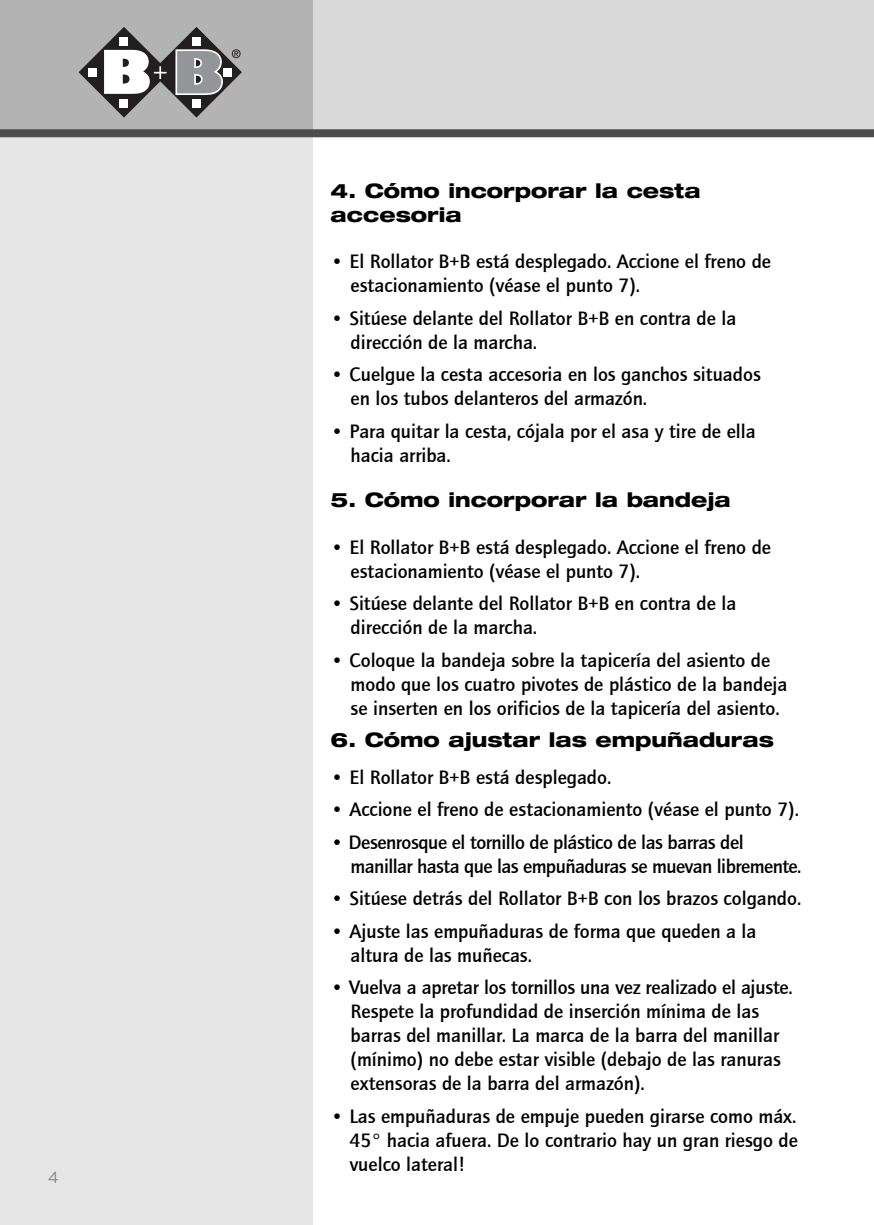
<style>
.page{position:relative;width:874px;height:1225px;background:#fff}
.page>*{position:absolute;margin:0;border:0;box-sizing:border-box;transform-origin:0 0}
.t1{font:500 20px/24px "Quay Sans";color:#000}
.t2{font:500 20px/24px "Quay Sans";letter-spacing:-.025em;color:#000}
.t3{font:800 expanded 20px/24px "Helvetica Neue";color:#000}
.t4{font:300 16px "Helve Neu Lig Ext";color:#808080}
</style>
<div class="page">
<div style="left:0;top:133px;width:312px;height:1092px;background:#e6e6e6"></div>
<div style="left:312px;top:0;width:561px;height:133px;background:#d9d9d9"></div>
<div style="left:0;top:0;width:312px;height:133px;background:#b3b3b3"></div>
<div style="left:0;top:129px;width:873px;height:8px;background:#4d4d4d"></div>
<svg style="left:79px;top:27px;width:163px;height:91px"></svg>
<p class="t4" style="left:48px;top:1171px;width:12px">4</p>
<p class="t3" style="left:330px;top:180px;width:371px">4. Cómo incorporar la cesta accesoria</p>
<p class="t1" style="left:350px;top:251px;width:422px;text-indent:-20px">• El Rollator B+B está desplegado. Accione el freno de estacionamiento (véase el punto 7).</p>
<p class="t1" style="left:350px;top:308px;width:387px;text-indent:-20px">• Sitúese delante del Rollator B+B en contra de la dirección de la marcha.</p>
<p class="t1" style="left:350px;top:364px;width:411px;text-indent:-20px">• Cuelgue la cesta accesoria en los ganchos situados en los tubos delanteros del armazón.</p>
<p class="t1" style="left:350px;top:421px;width:406px;text-indent:-20px">• Para quitar la cesta, cójala por el asa y tire de ella hacia arriba.</p>
<p class="t3" style="left:330px;top:489px;width:401px">5. Cómo incorporar la bandeja</p>
<p class="t1" style="left:350px;top:536px;width:422px;text-indent:-20px">• El Rollator B+B está desplegado. Accione el freno de estacionamiento (véase el punto 7).</p>
<p class="t1" style="left:350px;top:593px;width:387px;text-indent:-20px">• Sitúese delante del Rollator B+B en contra de la dirección de la marcha.</p>
<p class="t1" style="left:350px;top:649px;width:438px;text-indent:-20px">• Coloque la bandeja sobre la tapicería del asiento de modo que los cuatro pivotes de plástico de la bandeja se inserten en los orificios de la tapicería del asiento.</p>
<p class="t3" style="left:330px;top:729px;width:444px">6. Cómo ajustar las empuñaduras</p>
<p class="t1" style="left:330px;top:767px;width:282px">• El Rollator B+B está desplegado.</p>
<p class="t1" style="left:330px;top:799px;width:469px">• Accione el freno de estacionamiento (véase el punto 7).</p>
<p class="t2" style="left:350px;top:832px;width:452px;text-indent:-20px">• Desenrosque el tornillo de plástico de las barras del manillar hasta que las empuñaduras se muevan libremente.</p>
<p class="t1" style="left:330px;top:888px;width:472px">• Sitúese detrás del Rollator B+B con los brazos colgando.</p>
<p class="t1" style="left:350px;top:921px;width:407px;text-indent:-20px">• Ajuste las empuñaduras de forma que queden a la altura de las muñecas.</p>
<p class="t1" style="left:350px;top:977px;width:443px;text-indent:-20px">• Vuelva a apretar los tornillos una vez realizado el ajuste.<br>Respete la profundidad de inserción mínima de las barras del manillar. La marca de la barra del manillar (mínimo) no debe estar visible (debajo de las ranuras extensoras de la barra del armazón).</p>
<p class="t1" style="left:349px;top:1106px;width:450px;text-align:justify;text-indent:-19px">• Las empuñaduras de empuje pueden girarse como máx.<br>45° hacia afuera. De lo contrario hay un gran riesgo de vuelco lateral!</p>
</div>
